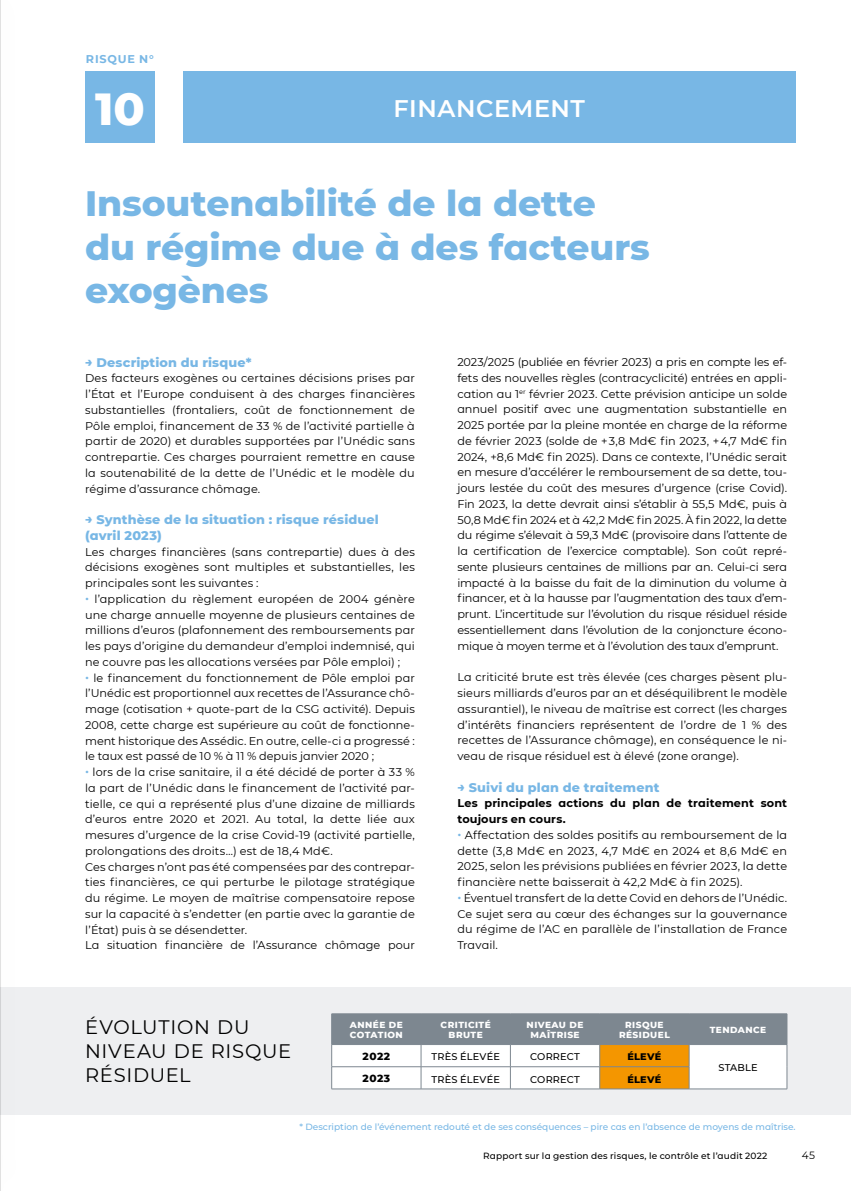
<style>
.page{position:relative;width:851px;height:1191px;background:#fff}
.page>*{position:absolute;margin:0;border:0;box-sizing:border-box;transform-origin:0 0}
.t1{font:800 45.75px "Montserrat";color:#fff}
.t2{font:800 36px/43.5px "Montserrat";letter-spacing:-.005em;color:#78b7e5}
.t3{font:600 24px "Montserrat";letter-spacing:.02em;color:#fff}
.t4{font:19.5px/24px "Montserrat";letter-spacing:.04em;color:#000}
.t5{font:800 12.75px/15.8px "Montserrat";letter-spacing:.015em;color:#78b7e5}
.t6{font:11.25px/15.8px "Montserrat";letter-spacing:.01em;color:#000;text-align:justify}
.t7{font:700 11.25px/15.8px "Montserrat";letter-spacing:.01em;color:#000}
.t8{font:700 11.25px "Montserrat";letter-spacing:.07em;color:#78b7e5}
.t9{font:800 10.5px "Montserrat";letter-spacing:.05em;color:#000}
.t10{font:10.5px "Montserrat";color:#000}
.t11{font:500 9.75px "Montserrat";letter-spacing:.015em;color:#000}
.t12{font:800 9.75px "Montserrat";letter-spacing:.03em;color:#000}
.t13{font:500 9px "Montserrat";color:#78b7e5}
.t14{font:800 9px/10.5px "Montserrat";letter-spacing:.05em;color:#fff;text-align:center}
.t15{font:500 9px "Montserrat";letter-spacing:.02em;color:#000}
.s1{font-weight:600;color:#78b7e5}
</style>
<div class="page">
<div style="left:0;top:986px;width:850px;height:128px;background:#eeeff1"></div>
<div style="left:183px;top:72px;width:612px;height:71px;background:#78b7e5"></div>
<svg style="left:331px;top:1013px;width:456px;height:76px;background:#c4beb2"></svg>
<hr style="left:331px;top:1088px;width:90px;height:1px;background:#7d8790">
<hr style="left:421px;top:1088px;width:89px;height:1px;background:#7d8790">
<hr style="left:510px;top:1088px;width:89px;height:1px;background:#7d8790">
<hr style="left:599px;top:1088px;width:90px;height:1px;background:#7d8790">
<div style="left:85px;top:72px;width:70px;height:71px;background:#78b7e5"></div>
<div style="left:0;top:0;width:28px;height:1191px;background:#000;opacity:.35"></div>
<hr style="left:0;top:0;width:1px;height:1191px;background:#c6c6c6">
<p class="t8" style="left:86px;top:51px;width:69px">RISQUE N°</p>
<h1 class="t1" style="left:95px;top:75px;width:51px">10</h1>
<h3 class="t3" style="left:393px;top:91px;width:193px">FINANCEMENT</h3>
<h2 class="t2" style="left:85px;top:179px;width:566px">Insoutenabilité de la dette du régime due à des facteurs exogènes</h2>
<p class="t5" style="left:85px;top:353px;width:168px">→ Description du risque*</p>
<p class="t6" style="left:85px;top:370px;width:331px">Des facteurs exogènes ou certaines décisions prises par l’État et l’Europe conduisent à des charges financières substantielles (frontaliers, coût de fonctionnement de Pôle emploi, financement de 33 % de l’activité partielle à partir de 2020) et durables supportées par l’Unédic sans contrepartie. Ces charges pourraient remettre en cause la soutenabilité de la dette de l’Unédic et le modèle du régime d’assurance chômage.</p>
<p class="t5" style="left:85px;top:511px;width:295px">→ Synthèse de la situation : risque résiduel (avril 2023)</p>
<p class="t6" style="left:85px;top:543px;width:331px">Les charges financières (sans contrepartie) dues à des décisions exogènes sont multiples et substantielles, les principales sont les suivantes :</p>
<p class="t6" style="left:85px;top:590px;width:331px"><span class="s1">•</span> l’application du règlement européen de 2004 génère une charge annuelle moyenne de plusieurs centaines de millions d’euros (plafonnement des remboursements par les pays d’origine du demandeur d’emploi indemnisé, qui ne couvre pas les allocations versées par Pôle emploi) ;</p>
<p class="t6" style="left:85px;top:669px;width:331px"><span class="s1">•</span> le financement du fonctionnement de Pôle emploi par l’Unédic est proportionnel aux recettes de l’Assurance chô&shy;mage (cotisation + quote-part de la CSG activité). Depuis 2008, cette charge est supérieure au coût de fonctionne&shy;ment historique des Assédic. En outre, celle-ci a progressé : le taux est passé de 10 % à 11 % depuis janvier 2020 ;</p>
<p class="t6" style="left:85px;top:764px;width:331px;text-align:left"><span class="s1">•</span> lors de la crise sanitaire, il a été décidé de porter à 33 % la part de l’Unédic dans le financement de l’activité par&shy;tielle, ce qui a représenté plus d’une dizaine de milliards d’euros entre 2020 et 2021. Au total, la dette liée aux mesures d’urgence de la crise Covid-19 (activité partielle, prolongations des droits…) est de 18,4 Md€.<br>Ces charges n’ont pas été compensées par des contrepar&shy;ties financières, ce qui perturbe le pilotage stratégique du régime. Le moyen de maîtrise compensatoire repose sur la capacité à s’endetter (en partie avec la garantie de l’État) puis à se désendetter.<br>La situation financière de l’Assurance chômage pour</p>
<p class="t6" style="left:457px;top:354px;width:331px">2023/2025 (publiée en février 2023) a pris en compte les ef&shy;fets des nouvelles règles (contracyclicité) entrées en appli&shy;cation au 1<sup>er</sup> février 2023. Cette prévision anticipe un solde annuel positif avec une augmentation substantielle en 2025 portée par la pleine montée en charge de la réforme de février 2023 (solde de + 3,8 Md€ fin 2023, + 4,7 Md€ fin 2024, +8,6 Md€ fin 2025). Dans ce contexte, l’Unédic serait en mesure d’accélérer le remboursement de sa dette, tou&shy;jours lestée du coût des mesures d’urgence (crise Covid).<br>Fin 2023, la dette devrait ainsi s’établir à 55,5 Md€, puis à 50,8 Md€ fin 2024 et à 42,2 Md€ fin 2025. À fin 2022, la dette du régime s’élevait à 59,3 Md€ (provisoire dans l’attente de la certification de l’exercice comptable). Son coût repré&shy;sente plusieurs centaines de millions par an. Celui-ci sera impacté à la baisse du fait de la diminution du volume à financer, et à la hausse par l’augmentation des taux d’em&shy;prunt. L’incertitude sur l’évolution du risque résiduel réside essentiellement dans l’évolution de la conjoncture écono&shy;mique à moyen terme et à l’évolution des taux d’emprunt.</p>
<p class="t6" style="left:457px;top:669px;width:331px">La criticité brute est très élevée (ces charges pèsent plu&shy;sieurs milliards d’euros par an et déséquilibrent le modèle assurantiel), le niveau de maîtrise est correct (les charges d’intérêts financiers représentent de l’ordre de 1 % des recettes de l’Assurance chômage), en conséquence le ni&shy;veau de risque résiduel est à élevé (zone orange).</p>
<p class="t5" style="left:457px;top:778px;width:203px">→ Suivi du plan de traitement</p>
<p class="t7" style="left:457px;top:795px;width:331px">Les principales actions du plan de traitement sont toujours en cours.</p>
<p class="t6" style="left:457px;top:826px;width:331px"><span class="s1">•</span> Affectation des soldes positifs au remboursement de la dette (3,8 Md€ en 2023, 4,7 Md€ en 2024 et 8,6 Md€ en 2025, selon les prévisions publiées en février 2023, la dette financière nette baisserait à 42,2 Md€ à fin 2025).</p>
<p class="t6" style="left:457px;top:889px;width:331px"><span class="s1">•</span> Éventuel transfert de la dette Covid en dehors de l’Unédic.<br>Ce sujet sera au cœur des échanges sur la gouvernance du régime de l’AC en parallèle de l’installation de France Travail.</p>
<h3 class="t4" style="left:85px;top:1014px;width:207px">ÉVOLUTION DU<br>NIVEAU DE RISQUE<br>RÉSIDUEL</h3>
<p class="t14" style="left:350px;top:1018px;width:54px;text-align:left">ANNÉE DE<br>COTATION</p>
<p class="t14" style="left:440px;top:1018px;width:52px">CRITICITÉ<br>BRUTE</p>
<p class="t14" style="left:526px;top:1018px;width:58px">NIVEAU DE<br>MAÎTRISE</p>
<p class="t14" style="left:619px;top:1018px;width:52px">RISQUE<br>RÉSIDUEL</p>
<p class="t14" style="left:709px;top:1024px;width:58px">TENDANCE</p>
<p class="t9" style="left:362px;top:1048px;width:29px">2022</p>
<p class="t11" style="left:431px;top:1050px;width:70px">TRÈS ÉLEVÉE</p>
<p class="t11" style="left:530px;top:1050px;width:51px">CORRECT</p>
<p class="t12" style="left:627px;top:1049px;width:36px">ÉLEVÉ</p>
<p class="t11" style="left:718px;top:1061px;width:41px">STABLE</p>
<p class="t9" style="left:362px;top:1070px;width:29px">2023</p>
<p class="t11" style="left:431px;top:1072px;width:70px">TRÈS ÉLEVÉE</p>
<p class="t11" style="left:530px;top:1072px;width:51px">CORRECT</p>
<p class="t12" style="left:627px;top:1072px;width:36px">ÉLEVÉ</p>
<p class="t13" style="left:299px;top:1120px;width:497px">* Description de l’événement redouté et de ses conséquences – pire cas en l’absence de moyens de maîtrise.</p>
<p class="t15" style="left:483px;top:1149px;width:286px">Rapport sur la gestion des risques, le contrôle et l’audit 2022</p>
<p class="t10" style="left:801px;top:1148px;width:15px">45</p>
</div>
